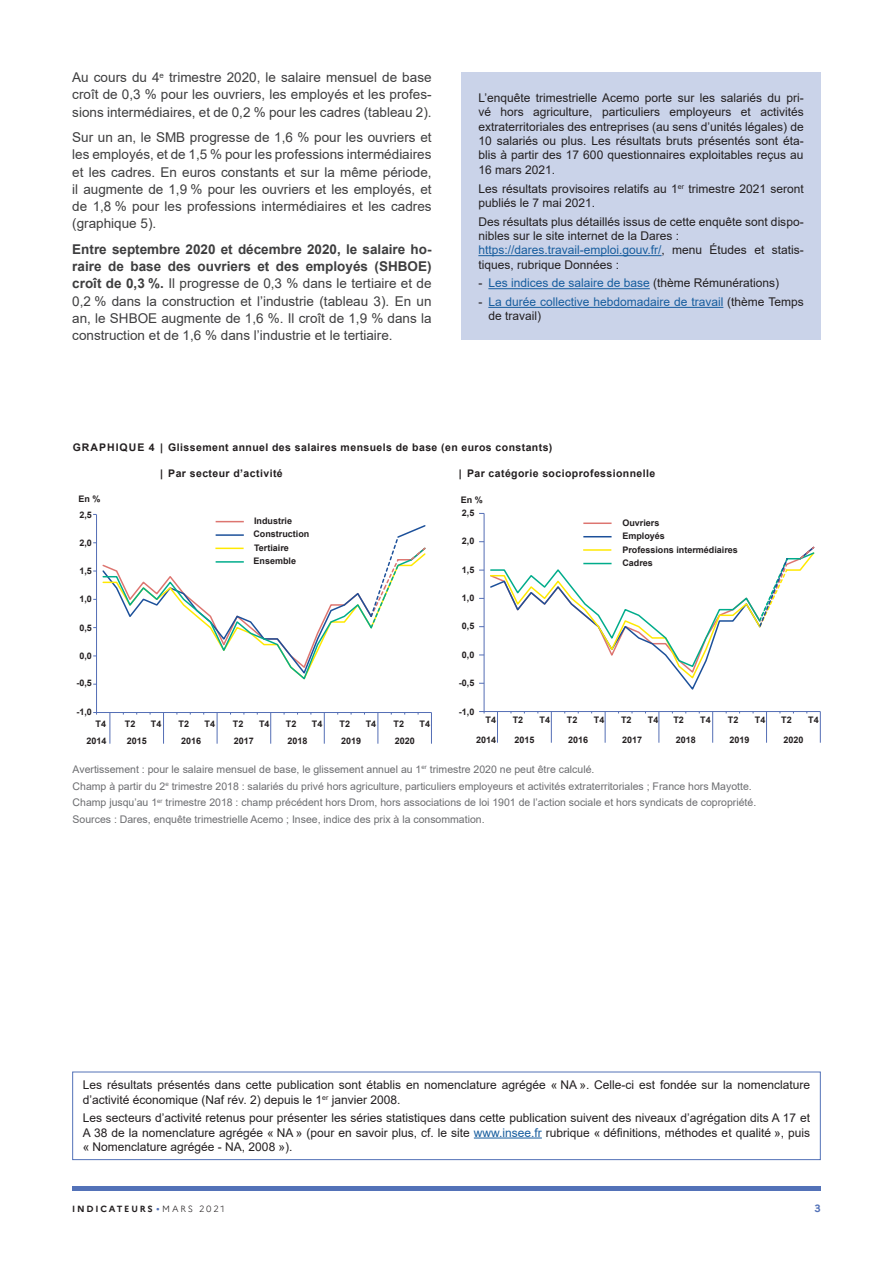
<style>
.page{position:relative;width:893px;height:1263px;background:#fff}
.page>*{position:absolute;margin:0;border:0;box-sizing:border-box;transform-origin:0 0}
.t1{font:13.5px/17.2px "Arial";color:#3e3e3f;text-align:justify}
.t2{font:12px/14.4px "Arial";color:#231f20}
.t3{font:12px/14.4px "Arial";color:#175d9e}
.t4{font:10.5px/16.8px "Arial";color:#6c6d70}
.t5{font:700 10.5px "Arial";letter-spacing:.04em;color:#231f20}
.t6{font:700 10.5px "Marianne";color:#5372b8}
.t7{font:700 9px/16.6px "Arial";color:#231f20;text-align:right}
.t8{font:700 9px "Marianne";letter-spacing:.2em;color:#231f20}
.s1{font-weight:700}
.s2{color:#175d9e}
.s3{color:#231f20}
.s4{font-family:"Manrope";color:#5372b8}
.s5{font-weight:300}
</style>
<div class="page">
<div style="left:461px;top:72px;width:360px;height:268px;background:#cad3e9"></div>
<div style="left:72px;top:1071px;width:749px;height:89px;border:1px solid #5372b8"></div>
<div style="left:72px;top:1186px;width:749px;height:5px;background:#5372b8"></div>
<hr style="left:478px;top:255px;width:184px;height:1px;background:#175d9e">
<hr style="left:488px;top:288px;width:162px;height:1px;background:#175d9e">
<hr style="left:488px;top:307px;width:235px;height:1px;background:#175d9e">
<hr style="left:474px;top:1137px;width:68px;height:1px;background:#175d9e">
<svg style="left:216px;top:521px;width:27px;height:1px"></svg>
<hr style="left:93px;top:712px;width:338px;height:1px;background:#546eb5">
<hr style="left:431px;top:712px;width:1px;height:32px;background:#546eb5">
<hr style="left:378px;top:712px;width:1px;height:32px;background:#546eb5">
<hr style="left:324px;top:712px;width:1px;height:32px;background:#546eb5">
<hr style="left:270px;top:712px;width:1px;height:32px;background:#546eb5">
<hr style="left:217px;top:712px;width:1px;height:32px;background:#546eb5">
<hr style="left:163px;top:712px;width:1px;height:32px;background:#546eb5">
<hr style="left:110px;top:712px;width:1px;height:32px;background:#546eb5">
<hr style="left:96px;top:514px;width:1px;height:200px;background:#546eb5">
<svg style="left:93px;top:535px;width:333px;height:150px"></svg>
<hr style="left:584px;top:522px;width:27px;height:2px;background:#dd7570">
<hr style="left:479px;top:711px;width:341px;height:1px;background:#546eb5">
<hr style="left:820px;top:711px;width:1px;height:32px;background:#546eb5">
<hr style="left:766px;top:711px;width:1px;height:32px;background:#546eb5">
<hr style="left:712px;top:711px;width:1px;height:32px;background:#546eb5">
<hr style="left:659px;top:711px;width:1px;height:32px;background:#546eb5">
<hr style="left:605px;top:711px;width:1px;height:32px;background:#546eb5">
<hr style="left:551px;top:711px;width:1px;height:32px;background:#546eb5">
<hr style="left:497px;top:711px;width:1px;height:32px;background:#546eb5">
<hr style="left:484px;top:513px;width:1px;height:200px;background:#546eb5">
<svg style="left:479px;top:536px;width:336px;height:156px"></svg>
<p class="t1" style="left:72px;top:69px;width:361px">Au cours du 4<sup>e</sup> trimestre 2020, le salaire mensuel de base croît de 0,3 % pour les ouvriers, les employés et les profes&shy;sions intermédiaires, et de 0,2 % pour les cadres (tableau 2).</p>
<p class="t1" style="left:72px;top:129px;width:361px">Sur un an, le SMB progresse de 1,6 % pour les ouvriers et les employés, et de 1,5 % pour les professions intermédiaires et les cadres. En euros constants et sur la même période, il augmente de 1,9 % pour les ouvriers et les employés, et de 1,8 % pour les professions intermédiaires et les cadres (graphique 5).</p>
<p class="t1" style="left:72px;top:241px;width:361px"><span class="s1">Entre septembre 2020 et décembre 2020, le salaire ho&shy;raire de base des ouvriers et des employés (SHBOE) croît de 0,3 %.</span> Il progresse de 0,3 % dans le tertiaire et de 0,2 % dans la construction et l’industrie (tableau 3). En un an, le SHBOE augmente de 1,6 %. Il croît de 1,9 % dans la construction et de 1,6 % dans l’industrie et le tertiaire.</p>
<p class="t2" style="left:478px;top:90px;width:327px;text-align:justify">L’enquête trimestrielle Acemo porte sur les salariés du pri&shy;vé hors agriculture, particuliers employeurs et activités extraterritoriales des entreprises (au sens d’unités légales) de 10 salariés ou plus. Les résultats bruts présentés sont éta&shy;blis à partir des 17 600 questionnaires exploitables reçus au 16 mars 2021.</p>
<p class="t2" style="left:478px;top:181px;width:327px">Les résultats provisoires relatifs au 1<sup>er</sup> trimestre 2021 seront publiés le 7 mai 2021.</p>
<p class="t2" style="left:478px;top:214px;width:327px">Des résultats plus détaillés issus de cette enquête sont dispo&shy;nibles sur le site internet de la Dares : <span class="s2">https://dares.travail-emploi.gouv.fr/</span>, menu Études et statis&shy;tiques, rubrique Données :</p>
<p class="t3" style="left:478px;top:276px;width:302px"><span class="s3">-</span> Les indices de salaire de base <span class="s3">(thème Rémunérations)</span></p>
<p class="t3" style="left:488px;top:295px;width:317px;text-indent:-10px"><span class="s3">-</span> La durée collective hebdomadaire de travail <span class="s3">(thème Temps de travail)</span></p>
<p class="t5" style="left:73px;top:439px;width:481px">GRAPHIQUE 4 | Glissement annuel des salaires mensuels de base (en euros constants)</p>
<p class="t5" style="left:160px;top:466px;width:124px">| Par secteur d’activité</p>
<p class="t5" style="left:459px;top:466px;width:198px">| Par catégorie socioprofessionnelle</p>
<p class="t7" style="left:78px;top:491px;width:24px">En %</p>
<p class="t7" style="left:461px;top:492px;width:24px">En %</p>
<p class="t7" style="left:79px;top:506px;width:14px">2,5</p>
<p class="t7" style="left:254px;top:513px;width:40px">Industrie</p>
<p class="t7" style="left:462px;top:504px;width:14px">2,5</p>
<p class="t7" style="left:622px;top:515px;width:39px">Ouvriers</p>
<p class="t7" style="left:79px;top:534px;width:14px">2,0</p>
<p class="t7" style="left:253px;top:526px;width:57px">Construction</p>
<p class="t7" style="left:254px;top:540px;width:36px">Tertiaire</p>
<p class="t7" style="left:462px;top:532px;width:14px">2,0</p>
<p class="t7" style="left:622px;top:527px;width:44px">Employés</p>
<p class="t7" style="left:622px;top:541px;width:117px">Professions intermédiaires</p>
<p class="t7" style="left:79px;top:562px;width:14px">1,5</p>
<p class="t7" style="left:254px;top:552px;width:44px">Ensemble</p>
<p class="t7" style="left:462px;top:562px;width:14px">1,5</p>
<p class="t7" style="left:622px;top:554px;width:32px">Cadres</p>
<p class="t7" style="left:79px;top:590px;width:14px">1,0</p>
<p class="t7" style="left:462px;top:590px;width:14px">1,0</p>
<p class="t7" style="left:79px;top:620px;width:14px">0,5</p>
<p class="t7" style="left:462px;top:618px;width:14px">0,5</p>
<p class="t7" style="left:79px;top:647px;width:14px">0,0</p>
<p class="t7" style="left:462px;top:647px;width:14px">0,0</p>
<p class="t7" style="left:76px;top:675px;width:17px">-0,5</p>
<p class="t7" style="left:459px;top:674px;width:17px">-0,5</p>
<p class="t7" style="left:76px;top:704px;width:17px">-1,0</p>
<p class="t7" style="left:87px;top:716px;width:22px">T4<br>2014</p>
<p class="t7" style="left:125px;top:716px;width:12px">T2</p>
<p class="t7" style="left:151px;top:716px;width:12px">T4</p>
<p class="t7" style="left:179px;top:716px;width:12px">T2</p>
<p class="t7" style="left:205px;top:716px;width:12px">T4</p>
<p class="t7" style="left:233px;top:716px;width:12px">T2</p>
<p class="t7" style="left:259px;top:716px;width:12px">T4</p>
<p class="t7" style="left:286px;top:716px;width:12px">T2</p>
<p class="t7" style="left:312px;top:716px;width:12px">T4</p>
<p class="t7" style="left:340px;top:716px;width:12px">T2</p>
<p class="t7" style="left:366px;top:716px;width:12px">T4</p>
<p class="t7" style="left:394px;top:716px;width:12px">T2</p>
<p class="t7" style="left:420px;top:716px;width:12px">T4</p>
<p class="t7" style="left:127px;top:732px;width:22px">2015</p>
<p class="t7" style="left:181px;top:732px;width:22px">2016</p>
<p class="t7" style="left:234px;top:732px;width:22px">2017</p>
<p class="t7" style="left:288px;top:732px;width:22px">2018</p>
<p class="t7" style="left:341px;top:732px;width:22px">2019</p>
<p class="t7" style="left:395px;top:732px;width:22px">2020</p>
<p class="t7" style="left:459px;top:703px;width:17px">-1,0</p>
<p class="t7" style="left:476px;top:710px;width:22px;line-height:19.6px">T4<br>2014</p>
<p class="t7" style="left:513px;top:712px;width:12px">T2</p>
<p class="t7" style="left:540px;top:712px;width:12px">T4</p>
<p class="t7" style="left:567px;top:712px;width:12px">T2</p>
<p class="t7" style="left:594px;top:712px;width:12px">T4</p>
<p class="t7" style="left:621px;top:712px;width:12px">T2</p>
<p class="t7" style="left:648px;top:712px;width:12px">T4</p>
<p class="t7" style="left:673px;top:712px;width:12px">T2</p>
<p class="t7" style="left:700px;top:712px;width:12px">T4</p>
<p class="t7" style="left:728px;top:712px;width:12px">T2</p>
<p class="t7" style="left:755px;top:712px;width:12px">T4</p>
<p class="t7" style="left:781px;top:712px;width:12px">T2</p>
<p class="t7" style="left:808px;top:712px;width:12px">T4</p>
<p class="t7" style="left:514px;top:731px;width:22px">2015</p>
<p class="t7" style="left:568px;top:731px;width:22px">2016</p>
<p class="t7" style="left:622px;top:731px;width:22px">2017</p>
<p class="t7" style="left:676px;top:731px;width:22px">2018</p>
<p class="t7" style="left:730px;top:731px;width:22px">2019</p>
<p class="t7" style="left:783px;top:731px;width:22px">2020</p>
<p class="t4" style="left:73px;top:760px;width:685px">Avertissement : pour le salaire mensuel de base, le glissement annuel au 1<sup>er</sup> trimestre 2020 ne peut être calculé.<br>Champ à partir du 2<sup>e</sup> trimestre 2018 : salariés du privé hors agriculture, particuliers employeurs et activités extraterritoriales ; France hors Mayotte.<br>Champ jusqu’au 1<sup>er</sup> trimestre 2018 : champ précédent hors Drom, hors associations de loi 1901 de l’action sociale et hors syndicats de copropriété.<br>Sources : Dares, enquête trimestrielle Acemo ; Insee, indice des prix à la consommation.</p>
<p class="t2" style="left:83px;top:1078px;width:729px">Les résultats présentés dans cette publication sont établis en nomenclature agrégée « NA ». Celle-ci est fondée sur la nomenclature d’activité économique (Naf rév. 2) depuis le 1<sup>er</sup> janvier 2008.</p>
<p class="t2" style="left:83px;top:1111px;width:729px;text-align:justify">Les secteurs d’activité retenus pour présenter les séries statistiques dans cette publication suivent des niveaux d’agrégation dits A 17 et A 38 de la nomenclature agrégée « NA » (pour en savoir plus, cf. le site <span class="s2">www.insee.fr</span> rubrique « définitions, méthodes et qualité », puis « Nomenclature agrégée - NA, 2008 »).</p>
<p class="t8" style="left:72px;top:1203px;width:154px">INDICATEURS<span class="s4">•</span><span class="s5">MARS 2021</span></p>
<p class="t6" style="left:814px;top:1202px;width:8px">3</p>
</div>
